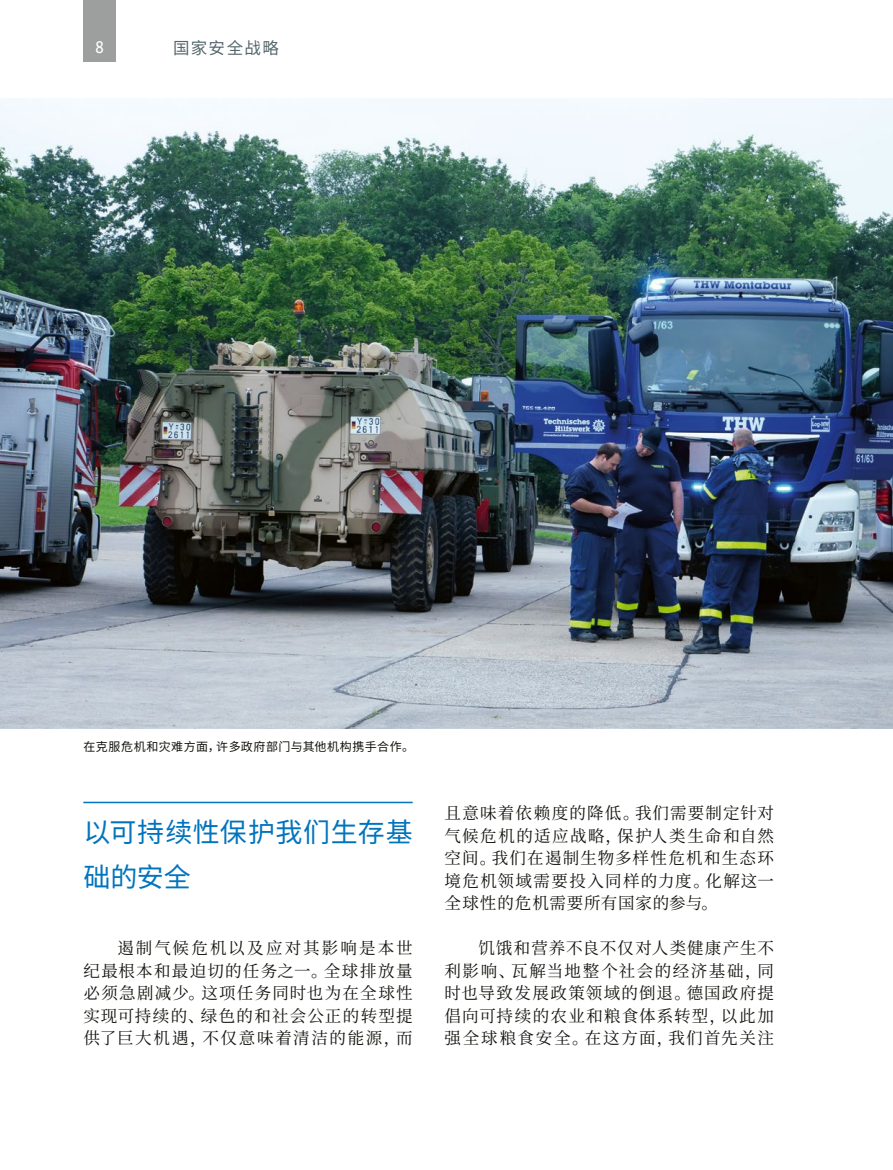
<style>
.page{position:relative;width:893px;height:1170px;background:#fff}
.page>*{position:absolute;margin:0;border:0;box-sizing:border-box;transform-origin:0 0}
.ZH_ZH_H2_Subhead_18_22{font:27px/45px "Noto Sans SC";letter-spacing:.02em;color:#0074bd}
.t1{font:18px "Bundes Sans";color:#fff}
.ZH_ZH_P-Copy_10_5_15_indent{font:16.5px/22.5px "Noto Serif SC";letter-spacing:.075em;color:#12120d;text-align:justify}
.t2{font:16.5px "Noto Sans SC";letter-spacing:.08em;color:#54666c}
.t3{font:12px "Noto Sans SC";letter-spacing:.04em;color:#12120d}
</style>
<div class="page">
<div style="left:83px;top:0;width:33px;height:62px;background:#9d9e9e"></div>
<hr style="left:83px;top:801px;width:330px;height:2px;background:#0074bd">
<img style="left:0;top:99px;width:893px;height:630px">
<p class="t1" style="left:95px;top:36px;width:10px">8</p>
<p class="t2" style="left:173px;top:38px;width:107px">国家安全战略</p>
<p class="t3" style="left:83px;top:740px;width:332px">在克服危机和灾难方面，许多政府部门与其他机构携手合作。</p>
<h2 class="ZH_ZH_H2_Subhead_18_22" style="left:83px;top:809px;width:331px">以可持续性保护我们生存基础的安全</h2>
<p class="ZH_ZH_P-Copy_10_5_15_indent" style="left:83px;top:937px;width:331px;text-indent:34px">遏制气候危机以及应对其影响是本世纪最根本和最迫切的任务之一。全球排放量必须急剧减少。这项任务同时也为在全球性实现可持续的、绿色的和社会公正的转型提供了巨大机遇，不仅意味着清洁的能源，而</p>
<p class="ZH_ZH_P-Copy_10_5_15_indent" style="left:445px;top:802px;width:331px">且意味着依赖度的降低。我们需要制定针对气候危机的适应战略，保护人类生命和自然空间。我们在遏制生物多样性危机和生态环境危机领域需要投入同样的力度。化解这一全球性的危机需要所有国家的参与。</p>
<p class="ZH_ZH_P-Copy_10_5_15_indent" style="left:445px;top:937px;width:331px;text-indent:34px">饥饿和营养不良不仅对人类健康产生不利影响、瓦解当地整个社会的经济基础，同时也导致发展政策领域的倒退。德国政府提倡向可持续的农业和粮食体系转型，以此加强全球粮食安全。在这方面，我们首先关注</p>
</div>
